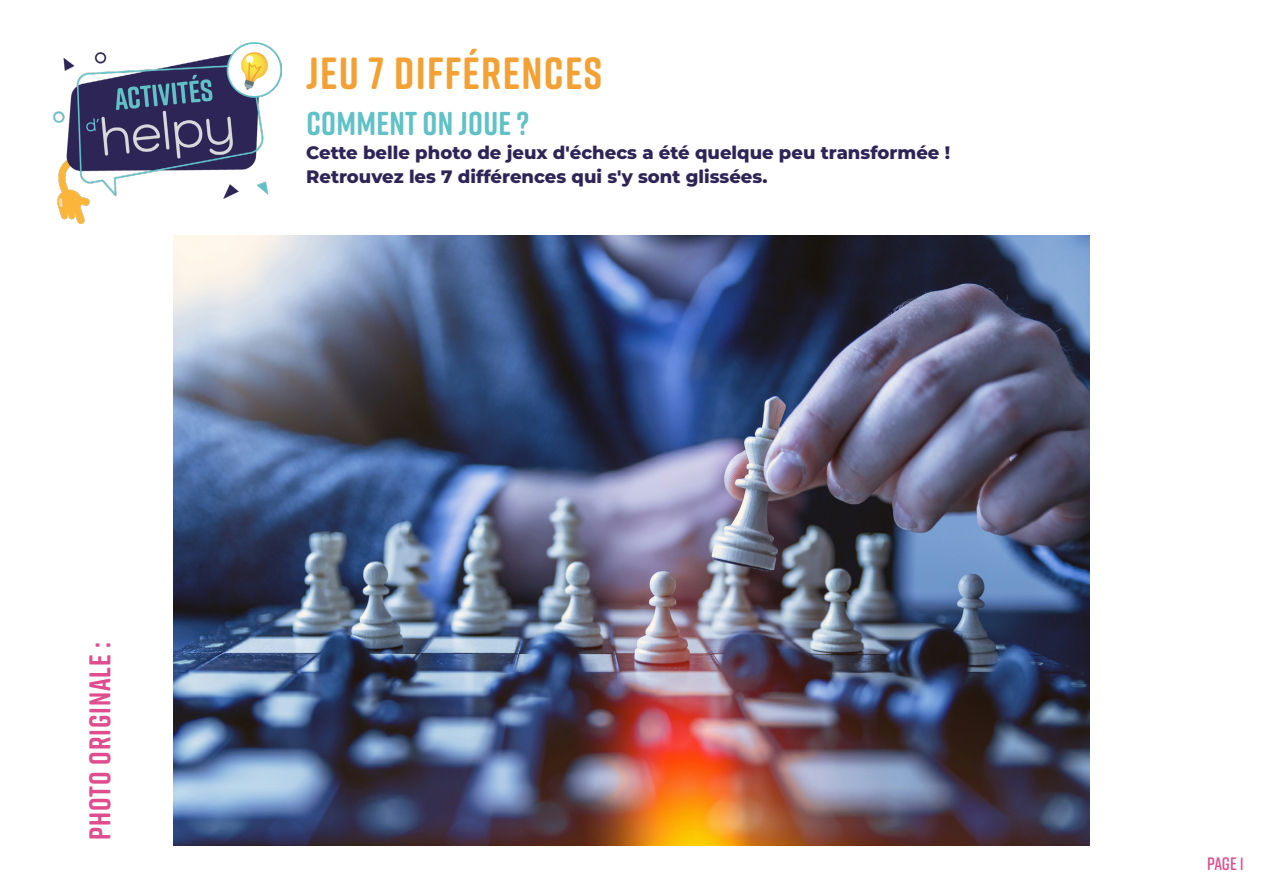
<style>
.page{position:relative;width:1263px;height:893px;background:#fff}
.page>*{position:absolute;margin:0;border:0;box-sizing:border-box;transform-origin:0 0}
.t1{font:700 45px "Rift Soft";letter-spacing:.03em;color:#f3a134}
.t2{font:700 33px "Rift Soft";letter-spacing:.01em;color:#60c1c7}
.t3{font:700 30px "Rift Soft";letter-spacing:.03em;color:#e04d8f}
.t4{font:800 18px/24px "Montserrat";color:#2f2456}
.t5{font:600 18px "Rift Soft";color:#e04d8f}
</style>
<div class="page">
<img style="left:173px;top:235px;width:916px;height:611px">
<img style="left:53px;top:43px;width:228px;height:180px">
<h3 class="t3" style="left:79px;top:840px;width:199px;rotate:-90deg">PHOTO ORIGINALE :</h3>
<h1 class="t1" style="left:306px;top:41px;width:298px">JEU 7 DIFFÉRENCES</h1>
<h2 class="t2" style="left:306px;top:99px;width:224px">COMMENT ON JOUE ?</h2>
<p class="t4" style="left:306px;top:139px;width:645px">Cette belle photo de jeux d'échecs a été quelque peu transformée !<br>Retrouvez les 7 différences qui s'y sont glissées.</p>
<p class="t5" style="left:1207px;top:851px;width:38px">Page 1</p>
</div>
